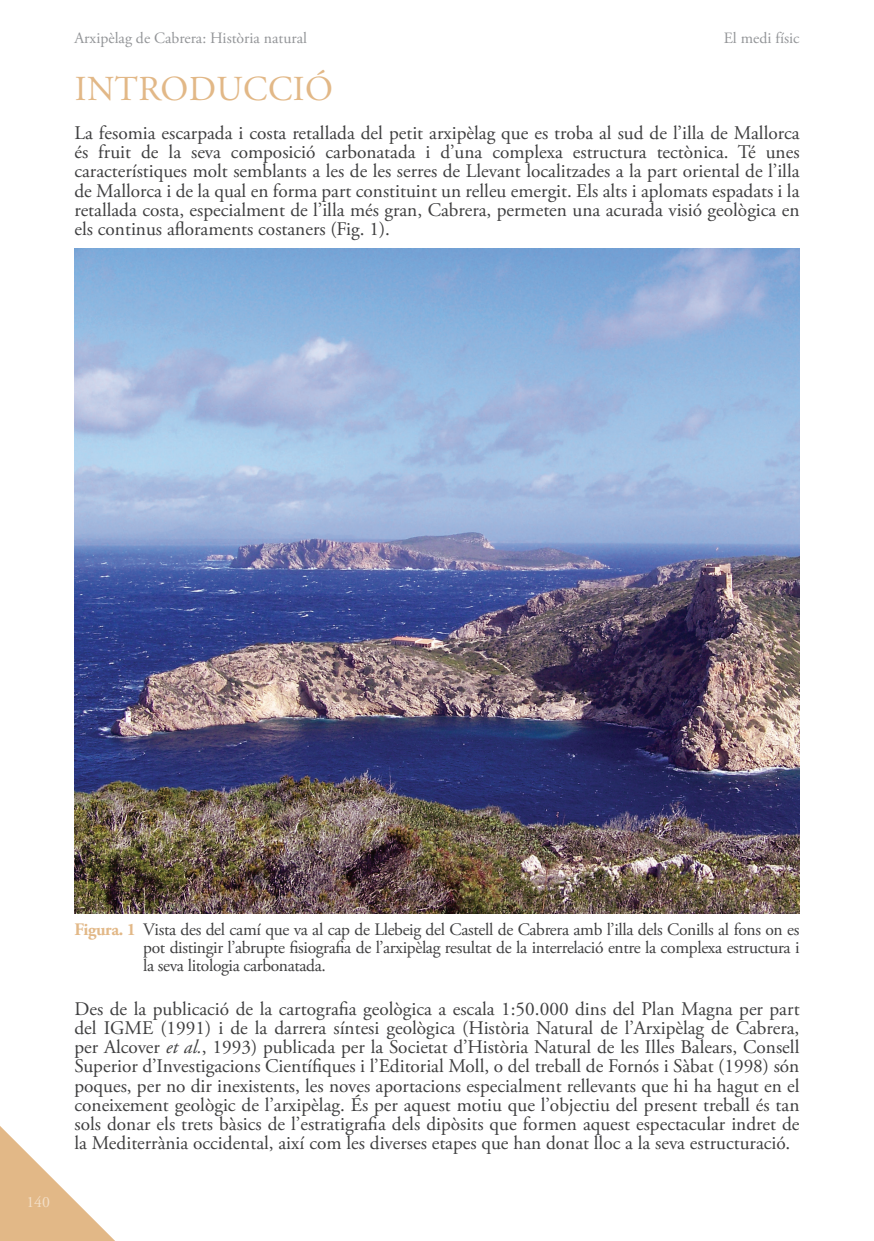
<style>
.page{position:relative;width:874px;height:1241px;background:#fff}
.page>*{position:absolute;margin:0;border:0;box-sizing:border-box;transform-origin:0 0}
.títol_02_medi_físic{font:35px "Adobe Garamond Pro";letter-spacing:.015em;color:#e2b887}
.text{font:19.25px/19.2px "Adobe Garamond Pro";color:#3e3e3f;text-align:justify}
.figures_2{font:17.5px/17.5px "Adobe Garamond Pro";letter-spacing:-.02em;color:#3e3e3f;text-align:justify}
.t1{font:15.75px "Adobe Garamond Pro";color:#939598}
.t2{font:15.75px "Adobe Garamond Pro";color:#f3dfc8}
.s1{font-weight:700;color:#e2b887}
.s2{font-style:italic}
</style>
<div class="page">
<img style="left:74px;top:249px;width:725px;height:664px">
<svg style="left:0;top:1126px;width:114px;height:114px"></svg>
<p class="t1" style="left:74px;top:29px;width:234px">Arxipèlag de Cabrera: Història natural</p>
<p class="t1" style="left:723px;top:29px;width:77px">El medi físic</p>
<p class="títol_02_medi_físic" style="left:75px;top:68px;width:260px">INTRODUCCIÓ</p>
<p class="text" style="left:74px;top:124px;width:726px">La fesomia escarpada i costa retallada del petit arxipèlag que es troba al sud de l’illa de Mallorca és fruit de la seva composició carbonatada i d’una complexa estructura tectònica. Té unes característiques molt semblants a les de les serres de Llevant localitzades a la part oriental de l’illa de Mallorca i de la qual en forma part constituint un relleu emergit. Els alts i aplomats espadats i la retallada costa, especialment de l’illa més gran, Cabrera, permeten una acurada visió geològica en els continus afloraments costaners (Fig. 1).</p>
<p class="t2" style="left:26px;top:1191px;width:25px">140</p>
<p class="figures_2" style="left:143px;top:921px;width:657px;text-indent:-69px"><span class="s1">Figura. 1</span> Vista des del camí que va al cap de Llebeig del Castell de Cabrera amb l’illa dels Conills al fons on es pot distingir l’abrupte fisiografia de l’arxipèlag resultat de la interrelació entre la complexa estructura i la seva litologia carbonatada.</p>
<p class="text" style="left:74px;top:999px;width:726px">Des de la publicació de la cartografia geològica a escala 1:50.000 dins del Plan Magna per part del IGME (1991) i de la darrera síntesi geològica (Història Natural de l’Arxipèlag de Cabrera, per Alcover <span class="s2">et al.</span>, 1993) publicada per la Societat d’Història Natural de les Illes Balears, Consell Superior d’Investigacions Científiques i l’Editorial Moll, o del treball de Fornós i Sàbat (1998) són poques, per no dir inexistents, les noves aportacions especialment rellevants que hi ha hagut en el coneixement geològic de l’arxipèlag. És per aquest motiu que l’objectiu del present treball és tan sols donar els trets bàsics de l’estratigrafia dels dipòsits que formen aquest espectacular indret de la Mediterrània occidental, així com les diverses etapes que han donat lloc a la seva estructuració.</p>
</div>
